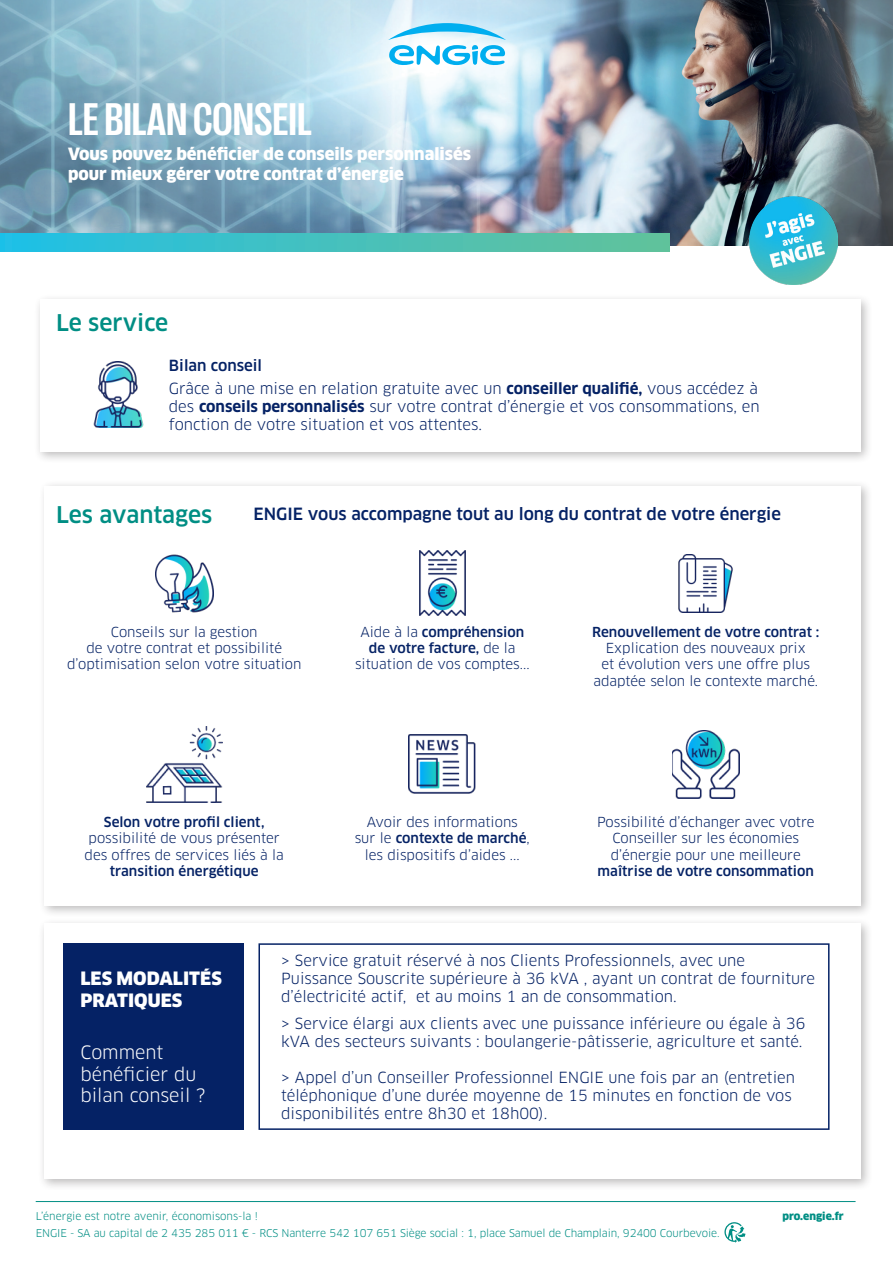
<style>
.page{position:relative;width:893px;height:1263px;background:#fff}
.page>*{position:absolute;margin:0;border:0;box-sizing:border-box;transform-origin:0 0}
.t1{font:700 condensed 46.5px "Right Grotesk";color:#fff}
.t2{font:500 22.5px "Clan Pro";color:#008e84}
.titre_encadré_modalites{font:18px/21.6px "Clan Pro";color:#fff}
.titre_encadré_modalites-2{font:900 18px "Clan Pro";color:#fff}
.t3{font:900 16.5px "Clan Pro";color:#fff}
.corps{font:500 16.5px "Clan Pro";color:#052265}
.corps-2{font:15px/18px "Clan Pro";color:#052265}
.corps-3{font:500 15px "Clan Pro";color:#052265}
.corps-4{font:13.5px/16.2px "Clan Pro";color:#052265;text-align:center}
.corps-5{font:500 13.5px/16.2px "Clan Pro";color:#052265;text-align:center}
.t4{font:10.5px "Clan Pro";letter-spacing:-.01em;color:#008e84}
.t5{font:900 10.5px "Clan Pro";color:#008e84}
.s1{font-weight:700}
.s2{font-weight:500}
.s3{font-weight:400}
</style>
<div class="page">
<div style="left:34px;top:294px;width:839px;height:170px;background:#231f20;opacity:.3"></div>
<div style="left:40px;top:300px;width:821px;height:152px;background:#fff"></div>
<div style="left:38px;top:917px;width:835px;height:274px;background:#231f20;opacity:.3"></div>
<div style="left:44px;top:923px;width:817px;height:256px;background:#fff"></div>
<div style="left:39px;top:480px;width:834px;height:438px;background:#231f20;opacity:.3"></div>
<div style="left:45px;top:486px;width:816px;height:420px;background:#fff"></div>
<hr style="left:36px;top:1201px;width:819px;height:1px;background:#008e84">
<img style="left:0;top:0;width:893px;height:246px">
<div style="left:63px;top:943px;width:181px;height:187px;background:#052265"></div>
<div style="left:258px;top:943px;width:571px;height:187px;border:2px solid #052265"></div>
<div style="left:0;top:234px;width:670px;height:17px;background:linear-gradient(to right,#21c0e5,#65c198)"></div>
<img style="left:750px;top:197px;width:88px;height:88px">
<img style="left:409px;top:734px;width:67px;height:60px">
<img style="left:146px;top:726px;width:76px;height:76px">
<img style="left:155px;top:554px;width:58px;height:58px">
<img style="left:419px;top:551px;width:47px;height:64px">
<img style="left:672px;top:730px;width:67px;height:68px">
<img style="left:678px;top:554px;width:55px;height:58px">
<img style="left:93px;top:362px;width:51px;height:65px">
<svg style="left:388px;top:23px;width:118px;height:44px"></svg>
<svg style="left:724px;top:1223px;width:21px;height:19px"></svg>
<p class="t1" style="left:68px;top:95px;width:245px">LE BILAN CONSEIL</p>
<p class="t3" style="left:68px;top:144px;width:404px">Vous pouvez bénéficier de conseils personnalisés</p>
<p class="t3" style="left:68px;top:164px;width:337px">pour mieux gérer votre contrat d’énergie</p>
<h2 class="t2" style="left:56px;top:310px;width:114px">Le service</h2>
<p class="corps-3" style="left:169px;top:357px;width:95px">Bilan conseil</p>
<p class="corps-2" style="left:169px;top:379px;width:592px">Grâce à une mise en relation gratuite avec un <span class="s1">conseiller qualifié,</span> vous accédez à des <span class="s1">conseils personnalisés</span> sur votre contrat d’énergie et vos consommations, en fonction de votre situation et vos attentes.</p>
<h2 class="t2" style="left:56px;top:502px;width:158px">Les avantages</h2>
<p class="corps" style="left:254px;top:504px;width:529px">ENGIE vous accompagne tout au long du contrat de votre énergie</p>
<p class="corps-4" style="left:111px;top:624px;width:148px">Conseils sur la gestion</p>
<p class="corps-4" style="left:86px;top:640px;width:197px">de votre contrat et possibilité</p>
<p class="corps-4" style="left:67px;top:656px;width:236px">d’optimisation selon votre situation</p>
<p class="corps-4" style="left:355px;top:624px;width:176px">Aide à la <span class="s2">compréhension de votre facture,</span> de la situation de vos comptes...</p>
<p class="corps-4" style="left:85px;top:814px;width:201px"><span class="s2">Selon votre profil client, </span>possibilité de vous présenter des offres de services liés à la <span class="s2">transition énergétique</span></p>
<p class="corps-4" style="left:367px;top:814px;width:153px">Avoir des informations</p>
<p class="corps-5" style="left:355px;top:830px;width:177px"><span class="s3">sur le</span> contexte de marché<span class="s3">,</span></p>
<p class="corps-4" style="left:365px;top:846px;width:156px">les dispositifs d’aides ...</p>
<p class="corps-5" style="left:592px;top:624px;width:229px">Renouvellement de votre contrat :<br><span class="s3">Explication des nouveaux prix</span></p>
<p class="corps-4" style="left:593px;top:656px;width:226px">et évolution vers une offre plus adaptée selon le contexte marché.</p>
<p class="corps-4" style="left:597px;top:814px;width:219px">Possibilité d’échanger avec votre<br>Conseiller sur les économies d’énergie pour une meilleure <span class="s2">maîtrise de votre consommation</span></p>
<p class="titre_encadré_modalites-2" style="left:80px;top:968px;width:143px">LES MODALITÉS</p>
<p class="titre_encadré_modalites-2" style="left:80px;top:989px;width:103px">PRATIQUES</p>
<p class="titre_encadré_modalites" style="left:80px;top:1041px;width:85px">Comment</p>
<p class="titre_encadré_modalites" style="left:80px;top:1063px;width:127px">bénéficier du bilan conseil ?</p>
<p class="corps-2" style="left:281px;top:952px;width:535px">&gt; Service gratuit réservé à nos Clients Professionnels, avec une<br>Puissance Souscrite supérieure à 36 kVA , ayant un contrat de fourniture d’électricité actif, et au moins 1 an de consommation.</p>
<p class="corps-2" style="left:281px;top:1014px;width:526px">&gt; Service élargi aux clients avec une puissance inférieure ou égale à 36 kVA des secteurs suivants : boulangerie-pâtisserie, agriculture et santé.</p>
<p class="corps-2" style="left:281px;top:1068px;width:515px">&gt; Appel d’un Conseiller Professionnel ENGIE une fois par an (entretien téléphonique d’une durée moyenne de 15 minutes en fonction de vos disponibilités entre 8h30 et 18h00).</p>
<p class="t4" style="left:36px;top:1210px;width:224px">L’énergie est notre avenir, économisons-la !</p>
<p class="t5" style="left:782px;top:1210px;width:63px">pro.engie.fr</p>
<p class="t4" style="left:36px;top:1227px;width:685px">ENGIE - SA au capital de 2 435 285 011 € - RCS Nanterre 542 107 651 Siège social : 1, place Samuel de Champlain, 92400 Courbevoie.</p>
</div>
